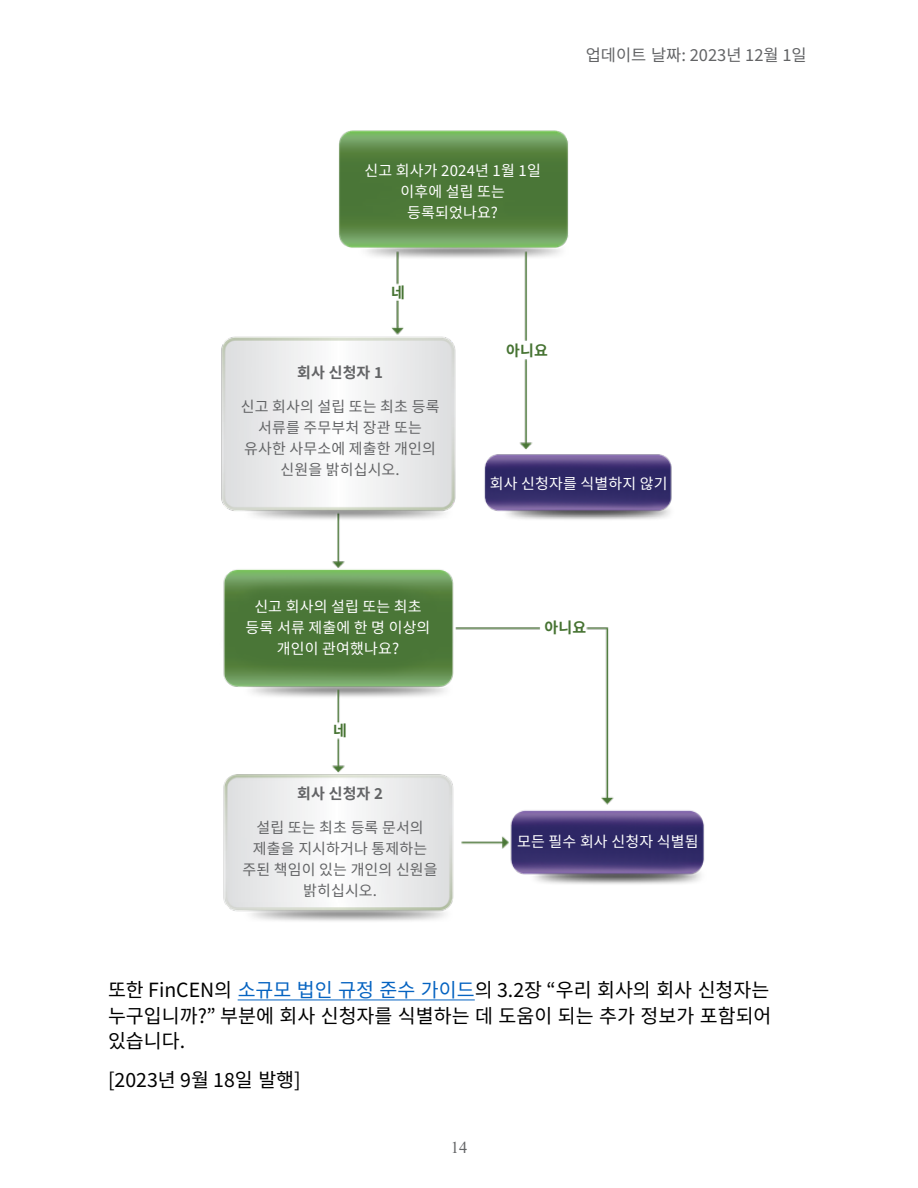
<style>
.page{position:relative;width:918px;height:1188px;background:#fff}
.page>*{position:absolute;margin:0;border:0;box-sizing:border-box;transform-origin:0 0}
.Answer{font:19.5px/25.5px "Source Han Sans KR";color:#000;text-align:justify}
.t1{font:16.5px "Source Han Sans KR";color:#636466}
.t2{font:16.5px "Times New Roman";color:#636466}
.bullets{font:15px/21px "Source Han Sans KR";letter-spacing:.01em;color:#636466;text-align:center}
.bullets-2{font:15px/21px "Source Han Sans KR";letter-spacing:.01em;color:#fff;text-align:center}
.bullets-3{font:700 15px "Source Han Sans KR";letter-spacing:.01em;color:#636466}
.bullets-4{font:700 15px "Source Han Sans KR";letter-spacing:.01em;color:#467332}
.s1{color:#0563c1}
</style>
<div class="page">
<hr style="left:238px;top:999px;width:237px;height:1px;background:#0563c1">
<img style="left:221px;top:130px;width:484px;height:791px">
<p class="t1" style="left:586px;top:45px;width:223px">업데이트 날짜: 2023년 12월 1일</p>
<p class="bullets-2" style="left:365px;top:160px;width:178px">신고 회사가 2024년 1월 1일 이후에 설립 또는 등록되었나요?</p>
<p class="bullets-4" style="left:391px;top:284px;width:15px">네</p>
<p class="bullets-4" style="left:506px;top:342px;width:43px">아니요</p>
<p class="bullets-3" style="left:297px;top:364px;width:87px">회사 신청자 1</p>
<p class="bullets" style="left:241px;top:397px;width:200px">신고 회사의 설립 또는 최초 등록 서류를 주무부처 장관 또는 유사한 사무소에 제출한 개인의 신원을 밝히십시오.</p>
<p class="bullets-2" style="left:246px;top:597px;width:186px">신고 회사의 설립 또는 최초 등록 서류 제출에 한 명 이상의 개인이 관여했나요?</p>
<p class="bullets-4" style="left:333px;top:723px;width:15px">네</p>
<p class="bullets-3" style="left:297px;top:785px;width:87px">회사 신청자 2</p>
<p class="bullets" style="left:242px;top:817px;width:197px">설립 또는 최초 등록 문서의 제출을 지시하거나 통제하는 주된 책임이 있는 개인의 신원을 밝히십시오.</p>
<p class="bullets-2" style="left:490px;top:473px;width:179px">회사 신청자를 식별하지 않기</p>
<p class="bullets-4" style="left:545px;top:619px;width:43px">아니요</p>
<p class="bullets-2" style="left:517px;top:831px;width:183px">모든 필수 회사 신청자 식별됨</p>
<p class="Answer" style="left:108px;top:978px;width:665px">또한 FinCEN의 <span class="s1">소규모 법인 규정 준수 가이드</span>의 3.2장 “우리 회사의 회사 신청자는 누구입니까?” 부분에 회사 신청자를 식별하는 데 도움이 되는 추가 정보가 포함되어 있습니다.</p>
<p class="Answer" style="left:108px;top:1068px;width:194px">[2023년 9월 18일 발행]</p>
<p class="t2" style="left:451px;top:1136px;width:18px">14</p>
</div>
